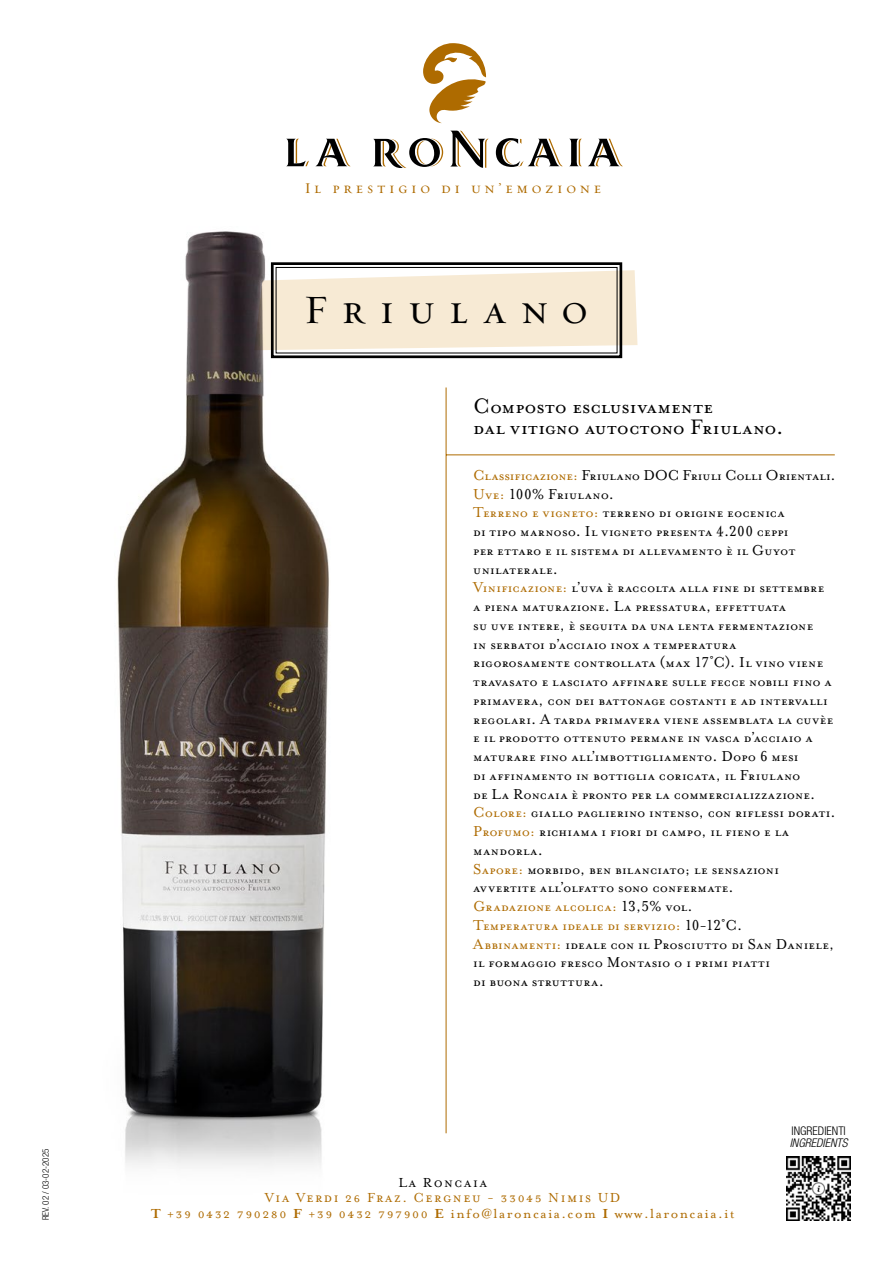
<style>
.page{position:relative;width:893px;height:1263px;background:#fff}
.page>*{position:absolute;margin:0;border:0;box-sizing:border-box;transform-origin:0 0}
.t1{font:40.5px "Requiem Text HTF Small Caps";letter-spacing:.35em;color:#000}
.t2{font:24px/21px "Mrs Eaves Petite Caps";color:#000}
.t3{font:16.5px/18.8px "Mrs Eaves Petite Caps";letter-spacing:.015em;color:#000}
.t4{font:15px "Mrs Eaves Roman";letter-spacing:.1em;color:#ae6b00}
.t5{font:15px "Mrs Eaves Small Caps";letter-spacing:.1em;color:#ae6b00}
.t6{font:15px "Requiem Text HTF Small Caps";letter-spacing:.25em;color:#ae6b00}
.t7{font:15px "Mrs Eaves Small Caps";letter-spacing:.1em;color:#000}
.t8{font:300 condensed 12px "Helvetica Neue LT Std";color:#000}
.t9{font:italic 300 condensed 12px "Helvetica Neue LT Std";color:#000}
.t10{font:300 condensed 9px "Helvetica Neue LT Std";color:#000}
.s1{color:#ae6b00}
.s2{font-family:"Mrs Eaves";font-weight:700}
.s3{font-family:"Mrs Eaves Small Caps"}
</style>
<div class="page">
<div style="left:271px;top:262px;width:351px;height:96px;border:3px solid #000"></div>
<svg style="left:411px;top:266px;width:226px;height:88px;background:#eee3d1"></svg>
<img style="left:117px;top:231px;width:294px;height:936px">
<hr style="left:446px;top:387px;width:1px;height:746px;background:#ae6b00">
<hr style="left:446px;top:455px;width:389px;height:1px;background:#ae6b00">
<svg style="left:423px;top:43px;width:63px;height:80px"></svg>
<svg style="left:450px;top:131px;width:38px;height:37px"></svg>
<svg style="left:373px;top:138px;width:70px;height:30px"></svg>
<svg style="left:286px;top:139px;width:23px;height:27px"></svg>
<svg style="left:316px;top:139px;width:34px;height:27px"></svg>
<svg style="left:569px;top:139px;width:13px;height:27px"></svg>
<svg style="left:496px;top:138px;width:67px;height:29px"></svg>
<svg style="left:588px;top:139px;width:35px;height:27px"></svg>
<img style="left:787px;top:1157px;width:63px;height:63px">
<p class="t10" style="left:41px;top:1220px;width:73px;rotate:-90deg">REV. 02 / 03-02-2025</p>
<p class="t6" style="left:304px;top:179px;width:298px">Il prestigio di un’emozione</p>
<h1 class="t1" style="left:304px;top:286px;width:286px">Friulano</h1>
<h2 class="t2" style="left:473px;top:395px;width:312px">Composto esclusivamente<br>dal vitigno autoctono Friulano.</h2>
<p class="t3" style="left:473px;top:466px;width:364px"><span class="s1">Classificazione:</span> Friulano DOC Friuli Colli Orientali.<br><span class="s1">Uve:</span> 100% Friulano.<br><span class="s1">Terreno e vigneto:</span> terreno di origine eocenica<br>di tipo marnoso. Il vigneto presenta 4.200 ceppi<br>per ettaro e il sistema di allevamento è il Guyot unilaterale.<br><span class="s1">Vinificazione:</span> l’uva è raccolta alla fine di settembre a piena maturazione. La pressatura, effettuata<br>su uve intere, è seguita da una lenta fermentazione<br>in serbatoi d’acciaio inox a temperatura rigorosamente controllata (max 17˚C). Il vino viene travasato e lasciato affinare sulle fecce nobili fino a primavera, con dei battonage costanti e ad intervalli regolari. A tarda primavera viene assemblata la cuvèe e il prodotto ottenuto permane in vasca d’acciaio a maturare fino all’imbottigliamento. Dopo 6 mesi<br>di affinamento in bottiglia coricata, il Friulano<br>de La Roncaia è pronto per la commercializzazione.<br><span class="s1">Colore:</span> giallo paglierino intenso, con riflessi dorati.<br><span class="s1">Profumo:</span> richiama i fiori di campo, il fieno e la mandorla.<br><span class="s1">Sapore:</span> morbido, ben bilanciato; le sensazioni avvertite all’olfatto sono confermate.<br><span class="s1">Gradazione alcolica:</span> 13,5% vol.<br><span class="s1">Temperatura ideale di servizio:</span> 10-12˚C.<br><span class="s1">Abbinamenti:</span> ideale con il Prosciutto di San Daniele, il formaggio fresco Montasio o i primi piatti<br>di buona struttura.</p>
<p class="t7" style="left:398px;top:1175px;width:90px">La Roncaia</p>
<p class="t5" style="left:265px;top:1190px;width:357px">Via Verdi 26 Fraz. Cergneu - 33045 Nimis UD</p>
<p class="t4" style="left:151px;top:1205px;width:585px"><span class="s2">T</span> <span class="s3">+39 0432 790280</span> <span class="s2">F</span> <span class="s3">+39 0432 797900</span> <span class="s2">E</span> info@laroncaia.com <span class="s2">I</span> www.laroncaia.it</p>
<p class="t8" style="left:791px;top:1123px;width:56px">INGREDIENTI</p>
<p class="t9" style="left:790px;top:1135px;width:59px">INGREDIENTS</p>
</div>
